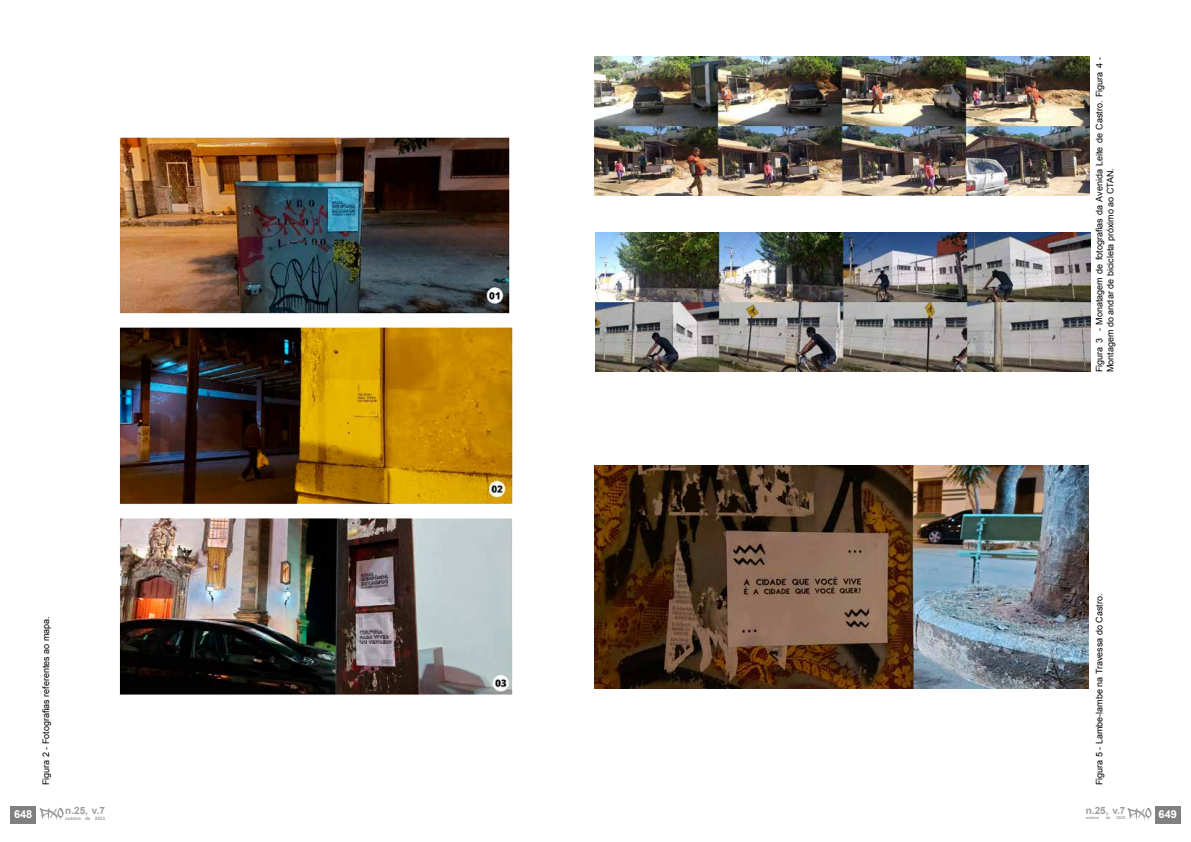
<style>
.page{position:relative;width:1191px;height:842px;background:#fff}
.page>*{position:absolute;margin:0;border:0;box-sizing:border-box;transform-origin:0 0}
.t1{font:700 11px "Arial";color:#fff}
.t2{font:700 10px "Arial";color:#9d9d9c}
.t3{font:9px/10.8px "Arial";color:#000}
.t4{font:700 4.6px "Arial";color:#9d9d9c}
.t5{font:700 4px "Arial";color:#9d9d9c}
</style>
<div class="page">
<img style="left:119px;top:137px;width:394px;height:558px">
<img style="left:595px;top:56px;width:494px;height:140px">
<img style="left:595px;top:233px;width:495px;height:139px">
<img style="left:595px;top:465px;width:493px;height:224px">
<div style="left:11px;top:806px;width:25px;height:17px;background:#808080"></div>
<svg style="left:40px;top:808px;width:24px;height:13px"></svg>
<div style="left:1155px;top:806px;width:25px;height:17px;background:#808080"></div>
<svg style="left:1127px;top:808px;width:24px;height:13px"></svg>
<p class="t3" style="left:41px;top:785px;width:171px;rotate:-90deg">Figura 2 - Fotografias referentes ao mapa.</p>
<p class="t1" style="left:14px;top:807px;width:20px">648</p>
<p class="t2" style="left:65px;top:804px;width:41px">n.25, v.7</p>
<p class="t4" style="left:65px;top:815px;width:41px">outono de 2023</p>
<p class="t3" style="left:1094px;top:372px;width:317px;rotate:-90deg">Figura 3 - Monatagem de fotografias da Avenida Leite de Castro. Figura 4 -<br>Montagem do andar de bicicleta próximo ao CTAN.</p>
<p class="t3" style="left:1094px;top:785px;width:193px;rotate:-90deg">Figura 5 - Lambe-lambe na Travessa do Castro.</p>
<p class="t2" style="left:1085px;top:804px;width:41px">n.25, v.7</p>
<p class="t5" style="left:1085px;top:815px;width:15px">outono</p>
<p class="t5" style="left:1105px;top:815px;width:6px">de</p>
<p class="t5" style="left:1116px;top:815px;width:10px">2023</p>
<p class="t1" style="left:1158px;top:807px;width:20px">649</p>
</div>
